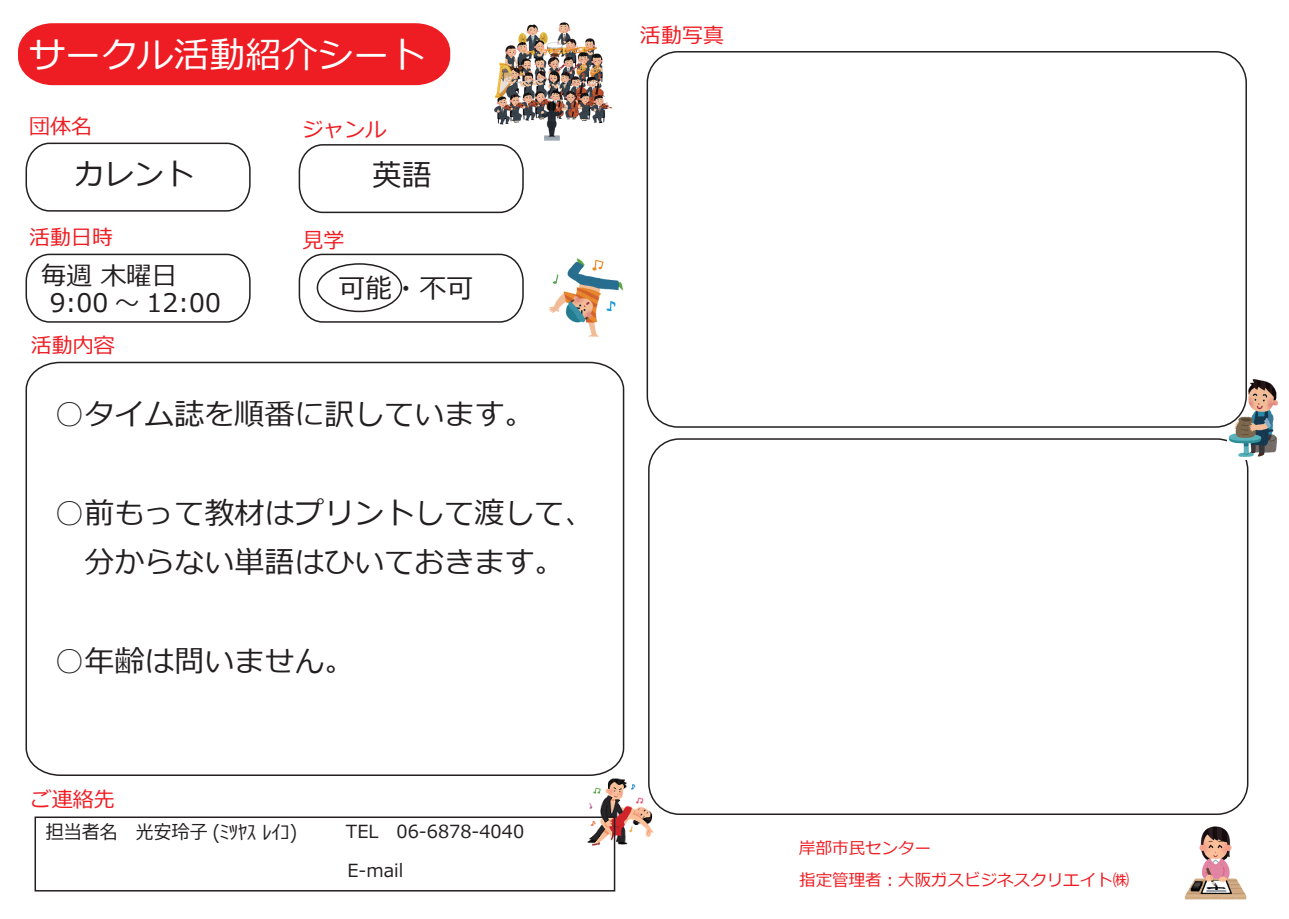
<style>
.page{position:relative;width:1289px;height:919px;background:#fff}
.page>*{position:absolute;margin:0;border:0;box-sizing:border-box;transform-origin:0 0}
.t1{font:36px "Meiryo";color:#fff}
.t2{font:30px/49.5px "Meiryo";color:#231f20}
.t3{font:27px "Meiryo";color:#231f20}
.t4{font:25.5px/27px "Meiryo";color:#231f20}
.t5{font:21px "Meiryo";color:#ee1d23}
.t6{font:19.2px "Meiryo";color:#231f20;scale:.94 1}
.t7{font:18px/39px "Meiryo";color:#231f20}
.t8{font:16.5px/31.5px "Meiryo";color:#ee1d23}
</style>
<div class="page">
<div style="left:18px;top:23px;width:433px;height:63px;background:#ee1d23"></div>
<svg style="left:25px;top:142px;width:226px;height:70px"></svg>
<svg style="left:298px;top:144px;width:226px;height:70px"></svg>
<svg style="left:25px;top:361px;width:600px;height:415px"></svg>
<img style="left:494px;top:22px;width:119px;height:119px">
<img style="left:587px;top:778px;width:68px;height:70px">
<div style="left:648px;top:438px;width:600px;height:377px;border:2px solid #231f20;border-radius:31px"></div>
<img style="left:1184px;top:826px;width:63px;height:74px">
<img style="left:548px;top:258px;width:75px;height:79px">
<img style="left:1226px;top:379px;width:52px;height:80px">
<svg style="left:25px;top:253px;width:226px;height:70px"></svg>
<svg style="left:298px;top:253px;width:226px;height:70px"></svg>
<div style="left:35px;top:816px;width:580px;height:75px;border:2px solid #231f20"></div>
<div style="left:646px;top:51px;width:600px;height:377px;border:2px solid #231f20;border-radius:31px"></div>
<div style="left:317px;top:263px;width:85px;height:49px;border:2px solid #231f20;border-radius:50%"></div>
<p class="t1" style="left:29px;top:30px;width:398px">サークル活動紹介シート</p>
<p class="t5" style="left:29px;top:112px;width:64px">団体名</p>
<p class="t5" style="left:302px;top:115px;width:85px">ジャンル</p>
<p class="t2" style="left:74px;top:151px;width:121px">カレント</p>
<p class="t2" style="left:372px;top:152px;width:61px">英語</p>
<p class="t5" style="left:29px;top:223px;width:85px">活動日時</p>
<p class="t5" style="left:302px;top:226px;width:43px">見学</p>
<p class="t3" style="left:338px;top:269px;width:136px">可能・不可</p>
<p class="t4" style="left:50px;top:263px;width:173px;text-indent:-9px">毎週 木曜日<br>9:00 ～ 12:00</p>
<p class="t5" style="left:31px;top:331px;width:85px">活動内容</p>
<p class="t2" style="left:54px;top:390px;width:482px">○タイム誌を順番に訳しています。</p>
<p class="t2" style="left:54px;top:489px;width:542px">○前もって教材はプリントして渡して、　分からない単語はひいておきます。</p>
<p class="t2" style="left:54px;top:638px;width:302px">○年齢は問いません。</p>
<p class="t5" style="left:31px;top:784px;width:85px">ご連絡先</p>
<p class="t6" style="left:46px;top:818px;width:269px">担当者名　光安玲子 (ﾐﾂﾔｽ ﾚｲｺ)</p>
<p class="t7" style="left:346px;top:813px;width:180px">TEL　06-6878-4040<br>E-mail</p>
<p class="t5" style="left:640px;top:20px;width:85px">活動写真</p>
<p class="t8" style="left:799px;top:833px;width:331px">岸部市民センター<br>指定管理者：大阪ガスビジネスクリエイト㈱</p>
</div>
